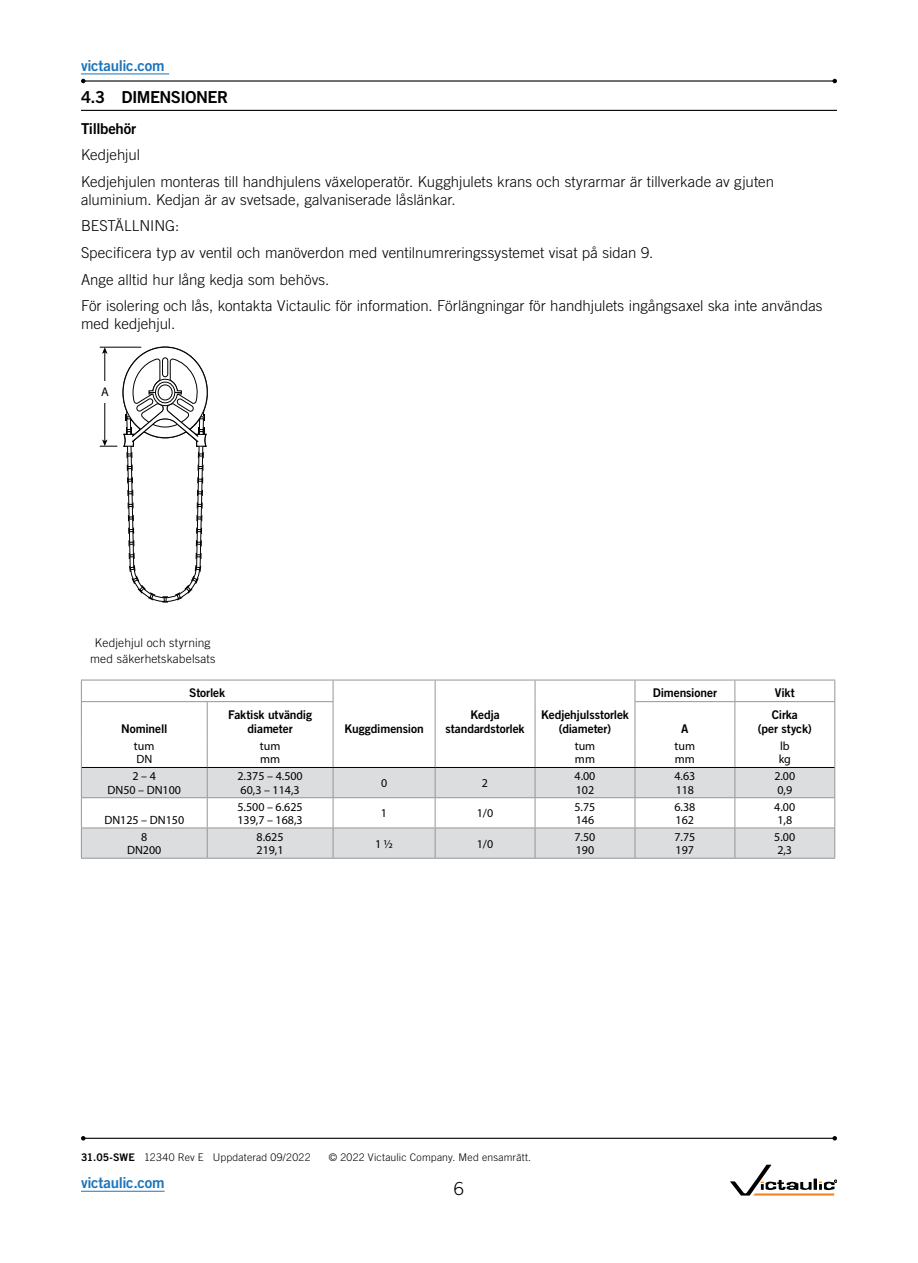
<style>
.page{position:relative;width:918px;height:1263px;background:#fff}
.page>*{position:absolute;margin:0;border:0;box-sizing:border-box;transform-origin:0 0}
.t1{font:300 18px "Trade Gothic LT Std";color:#000}
.t2{font:16.5px "Trade Gothic LT Std Bd 2";letter-spacing:-.03em;color:#000}
.t3{font:300 15px/26.5px "Trade Gothic LT Std";color:#000}
.t4{font:15px "Trade Gothic LT Std Bd 2";letter-spacing:-.02em;color:#1c75bc}
.t5{font:15px "Trade Gothic LT Std Bd 2";letter-spacing:-.02em;color:#000}
.t6{font:300 12.6px "Myriad Pro";color:#000}
.t7{font:12px/13.5px "Myriad Pro";color:#000}
.t8{font:12px/13.5px "Trade Gothic LT Std Bd 2";letter-spacing:-.01em;color:#000;text-align:center}
.t9{font:300 12px/15.8px "Trade Gothic LT Std";letter-spacing:.01em;color:#000;text-align:center}
.t10{font:300 10.5px "Trade Gothic LT Std";letter-spacing:.02em;color:#000}
.s1{font-family:"Trade Gothic LT Std Bd 2";font-weight:400}
</style>
<div class="page">
<hr style="left:81px;top:1191px;width:84px;height:1px;background:#1c75bc">
<hr style="left:81px;top:110px;width:756px;height:1px;background:#000">
<svg style="left:100px;top:346px;width:108px;height:257px"></svg>
<svg style="left:82px;top:768px;width:752px;height:90px;fill:#dcddde"></svg>
<svg style="left:735px;top:681px;width:1px;height:20px"></svg>
<hr style="left:735px;top:702px;width:1px;height:35px;background:#939598">
<svg style="left:735px;top:768px;width:1px;height:59px"></svg>
<hr style="left:735px;top:828px;width:1px;height:30px;background:#939598">
<svg style="left:635px;top:768px;width:1px;height:59px"></svg>
<hr style="left:635px;top:828px;width:1px;height:30px;background:#939598">
<svg style="left:333px;top:768px;width:1px;height:59px"></svg>
<hr style="left:333px;top:828px;width:1px;height:30px;background:#939598">
<hr style="left:435px;top:828px;width:1px;height:30px;background:#939598">
<hr style="left:535px;top:828px;width:1px;height:30px;background:#939598">
<hr style="left:81px;top:767px;width:1px;height:30px;background:#939598">
<hr style="left:834px;top:767px;width:1px;height:30px;background:#939598">
<hr style="left:81px;top:737px;width:1px;height:30px;background:#939598">
<hr style="left:207px;top:737px;width:1px;height:30px;background:#939598">
<hr style="left:834px;top:737px;width:1px;height:30px;background:#939598">
<hr style="left:81px;top:858px;width:126px;height:1px;background:#939598">
<hr style="left:207px;top:858px;width:126px;height:1px;background:#939598">
<hr style="left:333px;top:858px;width:102px;height:1px;background:#939598">
<hr style="left:435px;top:858px;width:100px;height:1px;background:#939598">
<hr style="left:535px;top:858px;width:100px;height:1px;background:#939598">
<hr style="left:635px;top:858px;width:100px;height:1px;background:#939598">
<hr style="left:735px;top:858px;width:100px;height:1px;background:#939598">
<hr style="left:82px;top:767px;width:125px;height:1px;background:#000">
<hr style="left:207px;top:767px;width:126px;height:1px;background:#000">
<hr style="left:635px;top:767px;width:100px;height:1px;background:#000">
<hr style="left:735px;top:767px;width:99px;height:1px;background:#000">
<hr style="left:81px;top:702px;width:1px;height:35px;background:#939598">
<hr style="left:207px;top:702px;width:1px;height:35px;background:#939598">
<hr style="left:834px;top:702px;width:1px;height:35px;background:#939598">
<hr style="left:635px;top:680px;width:100px;height:1px;background:#939598">
<hr style="left:735px;top:680px;width:100px;height:1px;background:#939598">
<svg style="left:834px;top:680px;width:1px;height:21px"></svg>
<hr style="left:635px;top:701px;width:100px;height:1px;background:#939598">
<hr style="left:735px;top:701px;width:100px;height:1px;background:#939598">
<hr style="left:81px;top:797px;width:126px;height:1px;background:#939598">
<svg style="left:81px;top:798px;width:1px;height:29px"></svg>
<hr style="left:207px;top:797px;width:126px;height:1px;background:#939598">
<svg style="left:207px;top:768px;width:1px;height:59px"></svg>
<hr style="left:333px;top:797px;width:102px;height:1px;background:#939598">
<hr style="left:535px;top:797px;width:100px;height:1px;background:#939598">
<hr style="left:635px;top:797px;width:100px;height:1px;background:#939598">
<hr style="left:735px;top:797px;width:100px;height:1px;background:#939598">
<svg style="left:834px;top:798px;width:1px;height:29px"></svg>
<hr style="left:81px;top:827px;width:126px;height:1px;background:#939598">
<hr style="left:81px;top:828px;width:1px;height:30px;background:#939598">
<hr style="left:207px;top:827px;width:126px;height:1px;background:#939598">
<hr style="left:207px;top:828px;width:1px;height:30px;background:#939598">
<hr style="left:333px;top:827px;width:102px;height:1px;background:#939598">
<hr style="left:435px;top:827px;width:100px;height:1px;background:#939598">
<hr style="left:535px;top:827px;width:100px;height:1px;background:#939598">
<hr style="left:635px;top:827px;width:100px;height:1px;background:#939598">
<hr style="left:735px;top:827px;width:100px;height:1px;background:#939598">
<hr style="left:834px;top:828px;width:1px;height:30px;background:#939598">
<hr style="left:535px;top:680px;width:100px;height:1px;background:#939598">
<svg style="left:635px;top:680px;width:1px;height:21px"></svg>
<hr style="left:635px;top:702px;width:1px;height:35px;background:#939598">
<hr style="left:333px;top:680px;width:102px;height:1px;background:#939598">
<hr style="left:435px;top:680px;width:100px;height:1px;background:#939598">
<svg style="left:435px;top:680px;width:1px;height:22px"></svg>
<svg style="left:535px;top:680px;width:1px;height:22px"></svg>
<hr style="left:333px;top:702px;width:1px;height:35px;background:#939598">
<hr style="left:435px;top:702px;width:1px;height:35px;background:#939598">
<hr style="left:535px;top:702px;width:1px;height:35px;background:#939598">
<hr style="left:81px;top:680px;width:126px;height:1px;background:#939598">
<svg style="left:81px;top:680px;width:1px;height:21px"></svg>
<hr style="left:207px;top:680px;width:126px;height:1px;background:#939598">
<svg style="left:333px;top:680px;width:1px;height:21px"></svg>
<hr style="left:81px;top:701px;width:126px;height:1px;background:#939598">
<hr style="left:207px;top:701px;width:126px;height:1px;background:#939598">
<hr style="left:333px;top:737px;width:1px;height:30px;background:#939598">
<hr style="left:435px;top:737px;width:1px;height:30px;background:#939598">
<hr style="left:535px;top:737px;width:1px;height:30px;background:#939598">
<hr style="left:635px;top:737px;width:1px;height:30px;background:#939598">
<hr style="left:333px;top:767px;width:102px;height:1px;background:#000">
<hr style="left:535px;top:767px;width:100px;height:1px;background:#000">
<hr style="left:435px;top:767px;width:100px;height:1px;background:#000">
<svg style="left:435px;top:768px;width:1px;height:59px"></svg>
<svg style="left:535px;top:768px;width:1px;height:59px"></svg>
<hr style="left:435px;top:797px;width:100px;height:1px;background:#939598">
<hr style="left:735px;top:737px;width:1px;height:30px;background:#939598">
<hr style="left:83px;top:80px;width:752px;height:2px;background:#000">
<svg style="left:81px;top:79px;width:5px;height:4px"></svg>
<svg style="left:832px;top:79px;width:5px;height:4px"></svg>
<hr style="left:81px;top:74px;width:88px;height:1px;background:#1c75bc">
<hr style="left:83px;top:1138px;width:752px;height:1px;background:#000">
<svg style="left:81px;top:1136px;width:5px;height:4px"></svg>
<svg style="left:832px;top:1136px;width:5px;height:4px"></svg>
<svg style="left:730px;top:1165px;width:107px;height:30px"></svg>
<p class="t4" style="left:81px;top:56px;width:85px">victaulic.com</p>
<p class="t2" style="left:81px;top:87px;width:149px">4.3 DIMENSIONER</p>
<p class="t5" style="left:81px;top:119px;width:57px">Tillbehör</p>
<p class="t3" style="left:81px;top:142px;width:695px">Kedjehjul<br>Kedjehjulen monteras till handhjulens växeloperatör. Kugghjulets krans och styrarmar är tillverkade av gjuten</p>
<p class="t3" style="left:81px;top:186px;width:743px">aluminium. Kedjan är av svetsade, galvaniserade låslänkar.<br>BESTÄLLNING:<br>Specificera typ av ventil och manöverdon med ventilnumreringssystemet visat på sidan 9.<br>Ange alltid hur lång kedja som behövs.<br>För isolering och lås, kontakta Victaulic för information. Förlängningar för handhjulets ingångsaxel ska inte användas</p>
<p class="t3" style="left:81px;top:310px;width:96px">med kedjehjul.</p>
<p class="t6" style="left:101px;top:384px;width:9px">A</p>
<p class="t9" style="left:90px;top:635px;width:127px">Kedjehjul och styrning med säkerhetskabelsats</p>
<p class="t8" style="left:189px;top:686px;width:37px">Storlek</p>
<p class="t8" style="left:121px;top:722px;width:48px">Nominell</p>
<p class="t8" style="left:228px;top:708px;width:85px">Faktisk utvändig diameter</p>
<p class="t8" style="left:344px;top:722px;width:81px">Kuggdimension</p>
<p class="t8" style="left:446px;top:708px;width:81px">Kedja standardstorlek</p>
<p class="t8" style="left:541px;top:708px;width:89px">Kedjehjulsstorlek (diameter)</p>
<p class="t8" style="left:653px;top:686px;width:66px">Dimensioner</p>
<p class="t8" style="left:775px;top:686px;width:21px">Vikt</p>
<p class="t8" style="left:681px;top:722px;width:9px">A</p>
<p class="t8" style="left:758px;top:708px;width:56px">Cirka<br>(per styck)</p>
<p class="t7" style="left:134px;top:739px;width:22px">tum<br>DN</p>
<p class="t7" style="left:260px;top:739px;width:22px">tum mm</p>
<p class="t7" style="left:575px;top:739px;width:22px">tum mm</p>
<p class="t7" style="left:675px;top:739px;width:22px">tum mm</p>
<p class="t7" style="left:779px;top:739px;width:14px">lb kg</p>
<p class="t7" style="left:107px;top:769px;width:75px;text-align:center">2 – 4<br>DN50 – DN100</p>
<p class="t7" style="left:237px;top:769px;width:67px">2.375 – 4.500<br>60,3 – 114,3</p>
<p class="t7" style="left:381px;top:776px;width:8px">0</p>
<p class="t7" style="left:482px;top:776px;width:8px">2</p>
<p class="t7" style="left:575px;top:769px;width:22px">4.00<br>102</p>
<p class="t7" style="left:674px;top:769px;width:22px">4.63<br>118</p>
<p class="t7" style="left:774px;top:769px;width:22px">2.00<br>0,9</p>
<p class="t7" style="left:104px;top:813px;width:81px">DN125 – DN150</p>
<p class="t7" style="left:237px;top:800px;width:67px">5.500 – 6.625<br>139,7 – 168,3</p>
<p class="t7" style="left:381px;top:806px;width:8px">1</p>
<p class="t7" style="left:477px;top:806px;width:18px">1/0</p>
<p class="t7" style="left:574px;top:800px;width:22px">5.75<br>146</p>
<p class="t7" style="left:674px;top:800px;width:22px">6.38<br>162</p>
<p class="t7" style="left:774px;top:800px;width:22px">4.00<br>1,8</p>
<p class="t7" style="left:127px;top:830px;width:36px;text-align:center">8<br>DN200</p>
<p class="t7" style="left:257px;top:830px;width:29px">8.625<br>219,1</p>
<p class="t7" style="left:375px;top:837px;width:19px">1 ½</p>
<p class="t7" style="left:477px;top:837px;width:18px">1/0</p>
<p class="t7" style="left:574px;top:830px;width:22px">7.50<br>190</p>
<p class="t7" style="left:674px;top:830px;width:22px">7.75<br>197</p>
<p class="t7" style="left:774px;top:830px;width:22px">5.00<br>2,3</p>
<p class="t10" style="left:81px;top:1151px;width:231px"><span class="s1">31.05-SWE</span> 12340 Rev E Uppdaterad 09/2022</p>
<p class="t10" style="left:329px;top:1151px;width:204px">© 2022 Victaulic Company. Med ensamrätt.</p>
<p class="t4" style="left:81px;top:1173px;width:85px">victaulic.com</p>
<p class="t1" style="left:454px;top:1178px;width:12px">6</p>
</div>
